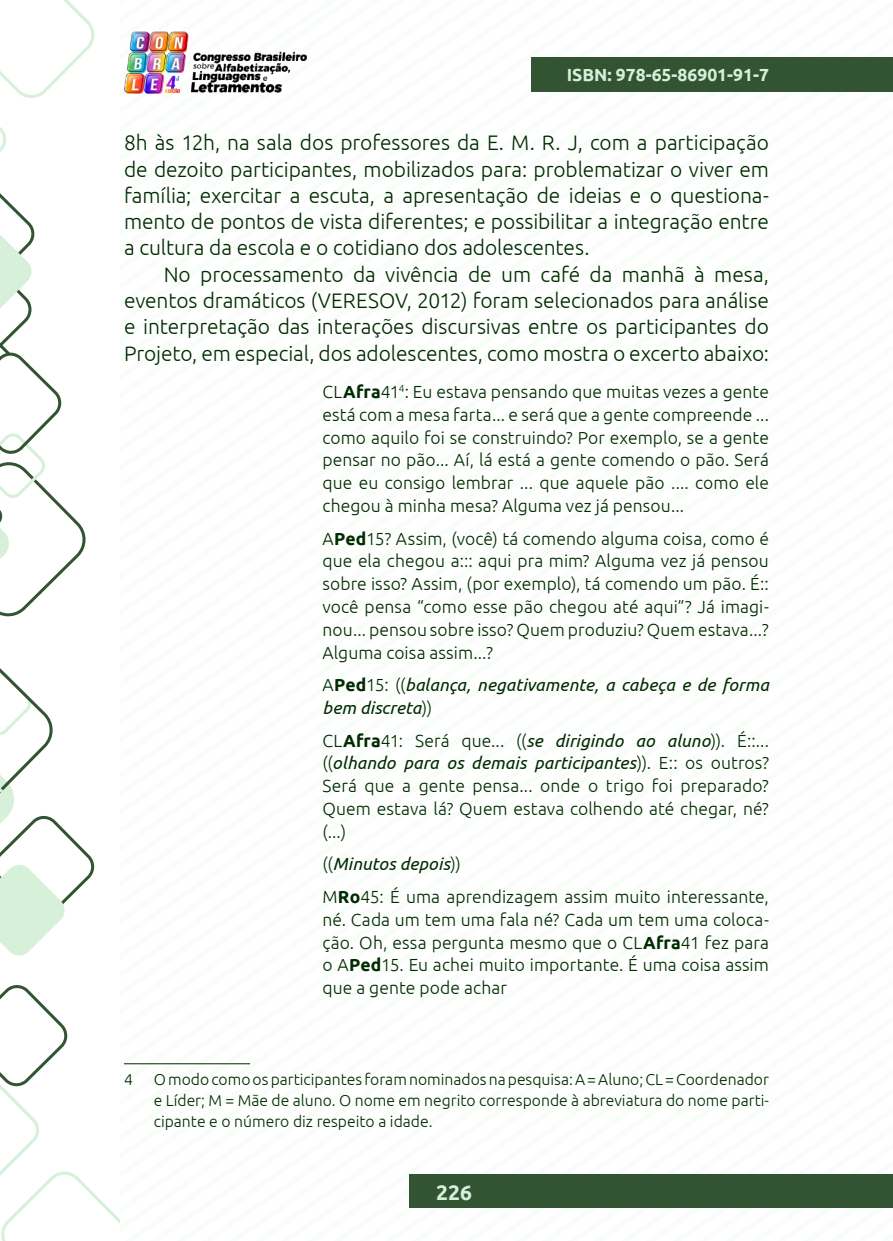
<style>
.page{position:relative;width:893px;height:1241px;background:#fff}
.page>*{position:absolute;margin:0;border:0;box-sizing:border-box;transform-origin:0 0}
._8_CORPO{font:300 21px/26.2px "Ubuntu";letter-spacing:-.005em;color:#002b00;text-align:justify}
.t1{font:700 21px "Ubuntu";color:#d6efda}
._12_CITACAO{font:300 17.5px/22.8px "Ubuntu";letter-spacing:.005em;color:#002b00;text-align:justify}
._12_CITACAO-2{font:italic 17.5px/22.8px "Ubuntu";letter-spacing:.005em;color:#002b00}
.t2{font:700 17.5px "Ubuntu";color:#d6efda}
._5_RODAPÉ{font:300 15.75px/21px "Ubuntu";color:#002b00;text-align:justify}
.s1{font-weight:700}
.s2{font-weight:300;font-style:normal}
.s3{font-weight:700;font-style:normal}
.s4{font-weight:400;font-style:italic}
</style>
<div class="page">
<img style="left:124px;top:31px;width:182px;height:62px">
<div style="left:532px;top:57px;width:361px;height:35px;background:#335433"></div>
<div style="left:410px;top:1174px;width:483px;height:33px;background:#335433"></div>
<svg style="left:0;top:985px;width:119px;height:255px"></svg>
<svg style="left:0;top:0;width:94px;height:616px"></svg>
<svg style="left:0;top:668px;width:94px;height:288px"></svg>
<hr style="left:124px;top:1063px;width:126px;height:1px;background:#002b00">
<p class="t2" style="left:567px;top:64px;width:204px">ISBN: 978-65-86901-91-7</p>
<p class="_8_CORPO" style="left:124px;top:129px;width:646px">8h às 12h, na sala dos professores da E. M. R. J, com a participação de dezoito participantes, mobilizados para: problematizar o viver em família; exercitar a escuta, a apresentação de ideias e o questiona&shy;mento de pontos de vista diferentes; e possibilitar a integração entre a cultura da escola e o cotidiano dos adolescentes.</p>
<p class="_8_CORPO" style="left:124px;top:260px;width:646px;text-indent:40px">No processamento da vivência de um café da manhã à mesa, eventos dramáticos (VERESOV, 2012) foram selecionados para análise e interpretação das interações discursivas entre os participantes do Projeto, em especial, dos adolescentes, como mostra o excerto abaixo:</p>
<p class="_12_CITACAO" style="left:322px;top:380px;width:448px">CL<span class="s1">Afra</span>41<sup>4</sup>: Eu estava pensando que muitas vezes a gente está com a mesa farta... e será que a gente compreende ... como aquilo foi se construindo? Por exemplo, se a gente pensar no pão... Aí, lá está a gente comendo o pão. Será que eu consigo lembrar ... que aquele pão .... como ele chegou à minha mesa? Alguma vez já pensou...</p>
<p class="_12_CITACAO" style="left:322px;top:526px;width:448px">A<span class="s1">Ped</span>15? Assim, (você) tá comendo alguma coisa, como é que ela chegou a::: aqui pra mim? Alguma vez já pensou sobre isso? Assim, (por exemplo), tá comendo um pão. É:: você pensa “como esse pão chegou até aqui”? Já imagi&shy;nou... pensou sobre isso? Quem produziu? Quem estava...?<br>Alguma coisa assim...?</p>
<p class="_12_CITACAO-2" style="left:322px;top:673px;width:448px"><span class="s2">A</span><span class="s3">Ped</span><span class="s2">15: ((</span>balança, negativamente, a cabeça e de forma bem discreta<span class="s2">))</span></p>
<p class="_12_CITACAO" style="left:322px;top:728px;width:448px">CL<span class="s1">Afra</span>41: Será que... ((<span class="s4">se dirigindo ao aluno</span>)). É::... ((<span class="s4">olhando para os demais participantes</span>)). E:: os outros?<br>Será que a gente pensa... onde o trigo foi preparado?<br>Quem estava lá? Quem estava colhendo até chegar, né? (...)</p>
<p class="_12_CITACAO-2" style="left:322px;top:852px;width:140px"><span class="s2">((</span>Minutos depois<span class="s2">))</span></p>
<p class="_12_CITACAO" style="left:322px;top:884px;width:448px">M<span class="s1">Ro</span>45: É uma aprendizagem assim muito interessante, né. Cada um tem uma fala né? Cada um tem uma coloca&shy;ção. Oh, essa pergunta mesmo que o CL<span class="s1">Afra</span>41 fez para o A<span class="s1">Ped</span>15. Eu achei muito importante. É uma coisa assim que a gente pode achar</p>
<p class="_5_RODAPÉ" style="left:124px;top:1068px;width:10px">4</p>
<p class="_5_RODAPÉ" style="left:154px;top:1068px;width:617px">O modo como os participantes foram nominados na pesquisa: A = Aluno; CL = Coordenador e Líder; M = Mãe de aluno. O nome em negrito corresponde à abreviatura do nome parti&shy;cipante e o número diz respeito a idade.</p>
<p class="t1" style="left:436px;top:1178px;width:37px">226</p>
</div>
